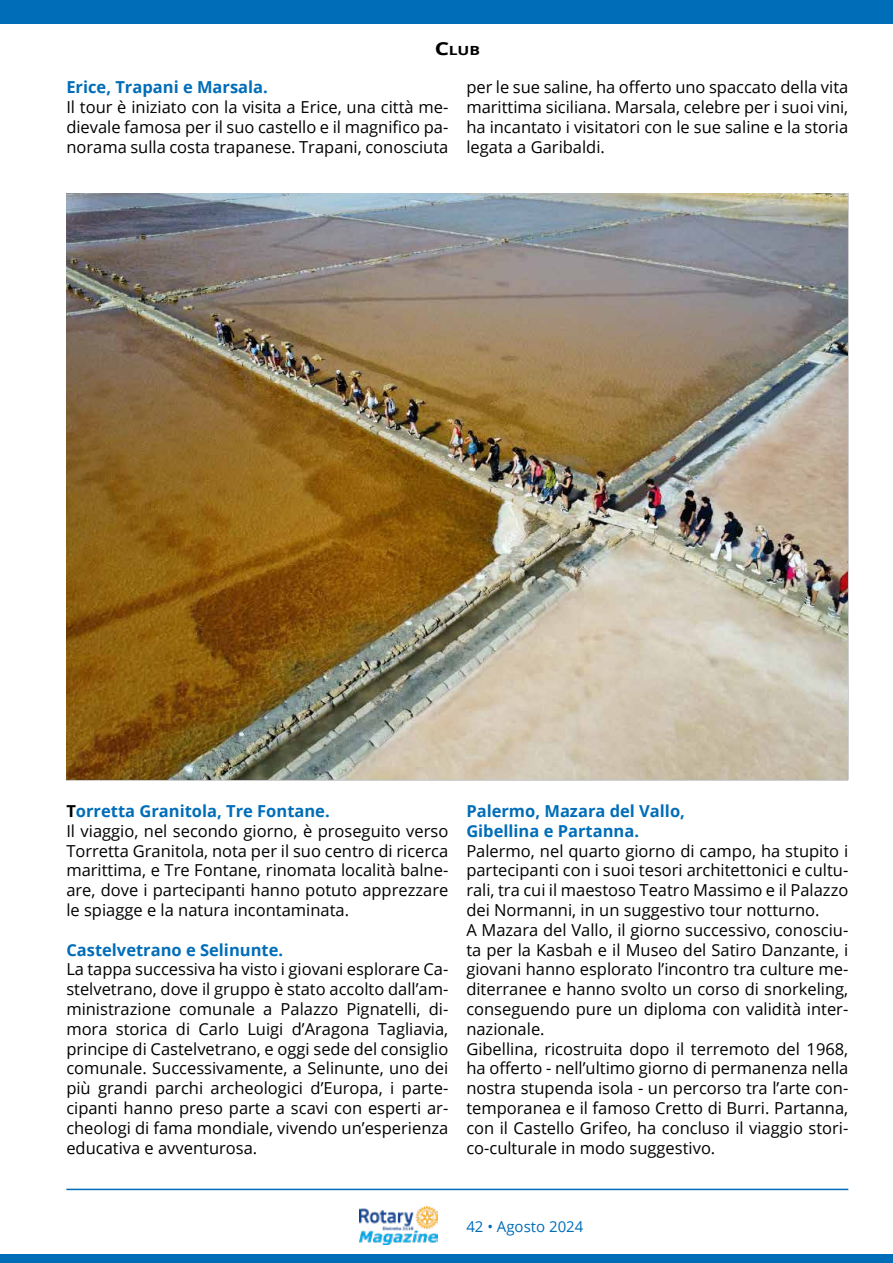
<style>
.page{position:relative;width:893px;height:1263px;background:#fff}
.page>*{position:absolute;margin:0;border:0;box-sizing:border-box;transform-origin:0 0}
.t1{font:16.5px/19.8px "Open Sans";color:#000;text-align:justify}
.t2{font:700 16.5px/19.8px "Open Sans";color:#006db8}
.t3{font:15px "Open Sans";color:#006db8}
.t4{font:700 12.6px "Open Sans";color:#000;scale:1.25 1}
.s1{font-size:18px}
.s2{font-weight:700}
.s3{font-weight:700;color:#006db8}
</style>
<div class="page">
<img style="left:359px;top:1206px;width:78px;height:39px">
<hr style="left:66px;top:1189px;width:782px;height:1px;background:#006db8">
<div style="left:0;top:1254px;width:893px;height:9px;background:#006db8"></div>
<div style="left:0;top:0;width:893px;height:23px;background:#006db8"></div>
<img style="left:66px;top:193px;width:782px;height:587px">
<p class="t4" style="left:435px;top:42px;width:38px"><span class="s1">C</span>lub</p>
<p class="t2" style="left:66px;top:77px;width:203px">Erice, Trapani e Marsala.</p>
<p class="t1" style="left:66px;top:97px;width:384px">Il tour è iniziato con la visita a Erice, una città me&shy;dievale famosa per il suo castello e il magnifico pa&shy;norama sulla costa trapanese. Trapani, conosciuta</p>
<p class="t1" style="left:466px;top:77px;width:383px">per le sue saline, ha offerto uno spaccato della vita marittima siciliana. Marsala, celebre per i suoi vini, ha incantato i visitatori con le sue saline e la storia legata a Garibaldi.</p>
<p class="t1" style="left:66px;top:801px;width:383px;text-align:left"><span class="s2">T</span><span class="s3">orretta Granitola, Tre Fontane.<br></span>Il viaggio, nel secondo giorno, è proseguito verso Torretta Granitola, nota per il suo centro di ricerca marittima, e Tre Fontane, rinomata località balne&shy;are, dove i partecipanti hanno potuto apprezzare le spiagge e la natura incontaminata.</p>
<p class="t2" style="left:66px;top:939px;width:218px">Castelvetrano e Selinunte.</p>
<p class="t1" style="left:66px;top:959px;width:383px">La tappa successiva ha visto i giovani esplorare Ca&shy;stelvetrano, dove il gruppo è stato accolto dall’am&shy;ministrazione comunale a Palazzo Pignatelli, di&shy;mora storica di Carlo Luigi d’Aragona Tagliavia, principe di Castelvetrano, e oggi sede del consiglio comunale. Successivamente, a Selinunte, uno dei più grandi parchi archeologici d’Europa, i parte&shy;cipanti hanno preso parte a scavi con esperti ar&shy;cheologi di fama mondiale, vivendo un’esperienza educativa e avventurosa.</p>
<p class="t2" style="left:466px;top:801px;width:220px">Palermo, Mazara del Vallo,<br>Gibellina e Partanna.</p>
<p class="t1" style="left:466px;top:840px;width:384px;text-align:left">Palermo, nel quarto giorno di campo, ha stupito i partecipanti con i suoi tesori architettonici e cultu&shy;rali, tra cui il maestoso Teatro Massimo e il Palazzo dei Normanni, in un suggestivo tour notturno.<br>A Mazara del Vallo, il giorno successivo, conosciu&shy;ta per la Kasbah e il Museo del Satiro Danzante, i giovani hanno esplorato l’incontro tra culture me&shy;diterranee e hanno svolto un corso di snorkeling, conseguendo pure un diploma con validità inter&shy;nazionale.<br>Gibellina, ricostruita dopo il terremoto del 1968, ha offerto - nell’ultimo giorno di permanenza nella nostra stupenda isola - un percorso tra l’arte con&shy;temporanea e il famoso Cretto di Burri. Partanna, con il Castello Grifeo, ha concluso il viaggio stori&shy;co-culturale in modo suggestivo.</p>
<p class="t3" style="left:466px;top:1216px;width:119px">42 • Agosto 2024</p>
</div>
